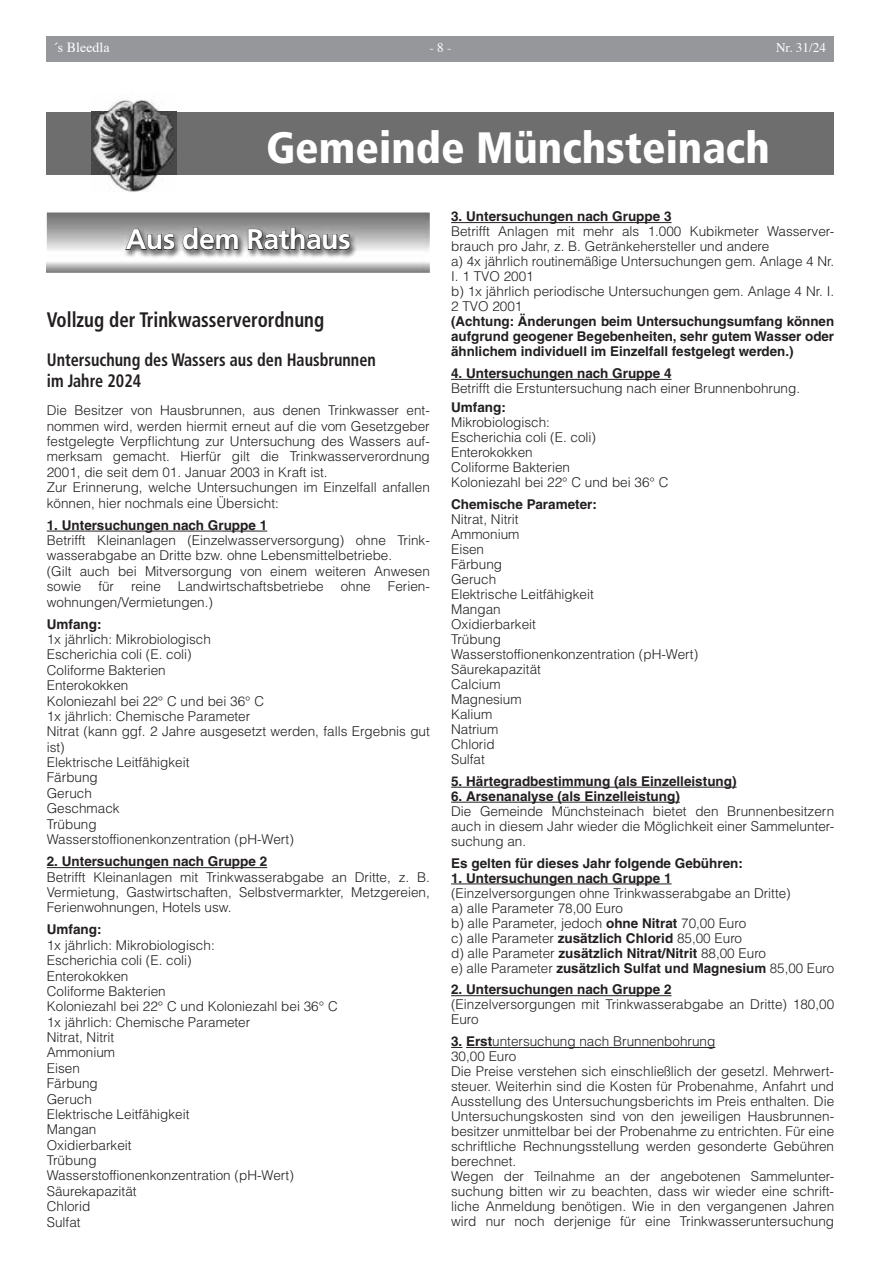
<style>
.page{position:relative;width:881px;height:1263px;background:#fff}
.page>*{position:absolute;margin:0;border:0;box-sizing:border-box;transform-origin:0 0}
.t1{font:900 condensed 43.95px "Frutiger LT";color:#fff}
.t2{font:700 28.5px "Frutiger LT";letter-spacing:-.02em;color:#fff}
.t3{font:700 condensed 21px "Frutiger LT";color:#231f20;scale:.9 1}
.t4{font:700 condensed 18px/21.5px "Frutiger LT";color:#231f20;scale:.9 1}
.t5{font:13.95px "Times";color:#fff}
.t6{font:300 13.5px/15px "Helvetica LT";color:#231f20}
.t7{font:700 13.5px/15px "Helvetica LT";color:#231f20;text-align:justify}
.t8{font:13.2px "Times";color:#fff}
.s1{font-weight:700}
</style>
<div class="page">
<div style="left:47px;top:36px;width:786px;height:26px;background:#95979a"></div>
<hr style="left:451px;top:222px;width:220px;height:1px;background:#231f20">
<hr style="left:451px;top:379px;width:220px;height:1px;background:#231f20">
<hr style="left:451px;top:787px;width:285px;height:1px;background:#231f20">
<hr style="left:451px;top:802px;width:228px;height:1px;background:#231f20">
<hr style="left:451px;top:883px;width:220px;height:1px;background:#231f20">
<hr style="left:451px;top:995px;width:220px;height:1px;background:#231f20">
<hr style="left:466px;top:1047px;width:249px;height:1px;background:#231f20">
<hr style="left:47px;top:531px;width:220px;height:1px;background:#231f20">
<hr style="left:47px;top:867px;width:220px;height:1px;background:#231f20">
<div style="left:47px;top:112px;width:786px;height:62px;background:#6e6e6e"></div>
<img style="left:91px;top:100px;width:85px;height:92px">
<img style="left:91px;top:112px;width:85px;height:62px">
<img style="left:124px;top:226px;width:233px;height:32px">
<svg style="left:125px;top:229px;width:50px;height:21px"></svg>
<svg style="left:182px;top:227px;width:56px;height:23px"></svg>
<svg style="left:247px;top:227px;width:103px;height:23px;background:#727172"></svg>
<p class="t5" style="left:53px;top:34px;width:58px">´s Bleedla</p>
<p class="t8" style="left:429px;top:35px;width:24px">- 8 -</p>
<p class="t8" style="left:775px;top:35px;width:52px">Nr. 31/24</p>
<h1 class="t1" style="left:266px;top:121px;width:505px">Gemeinde Münchsteinach</h1>
<h2 class="t2" style="left:126px;top:223px;width:226px">Aus dem Rathaus</h2>
<h3 class="t3" style="left:47px;top:308px;width:309px">Vollzug der Trinkwasserverordnung</h3>
<h3 class="t4" style="left:47px;top:349px;width:367px">Untersuchung des Wassers aus den Hausbrunnen im Jahre 2024</h3>
<p class="t6" style="left:47px;top:403px;width:384px;line-height:15.5px">Die Besitzer von Hausbrunnen, aus denen Trinkwasser ent&shy;nommen wird, werden hiermit erneut auf die vom Gesetzgeber festgelegte Verpflichtung zur Untersuchung des Wassers auf&shy;merksam gemacht. Hierfür gilt die Trinkwasserverordnung 2001, die seit dem 01. Januar 2003 in Kraft ist.<br>Zur Erinnerung, welche Untersuchungen im Einzelfall anfallen können, hier nochmals eine Übersicht:</p>
<p class="t7" style="left:47px;top:517px;width:222px">1. Untersuchungen nach Gruppe 1</p>
<p class="t6" style="left:47px;top:532px;width:384px;line-height:15.5px">Betrifft Kleinanlagen (Einzelwasserversorgung) ohne Trink&shy;wasserabgabe an Dritte bzw. ohne Lebensmittelbetriebe.<br>(Gilt auch bei Mitversorgung von einem weiteren Anwesen sowie</p>
<p class="t6" style="left:98px;top:579px;width:17px">für</p>
<p class="t6" style="left:131px;top:579px;width:31px">reine</p>
<p class="t6" style="left:178px;top:579px;width:147px">Landwirtschaftsbetriebe</p>
<p class="t6" style="left:340px;top:579px;width:32px">ohne</p>
<p class="t6" style="left:387px;top:579px;width:44px">Ferien-</p>
<p class="t6" style="left:47px;top:594px;width:168px">wohnungen/Vermietungen.)</p>
<p class="t7" style="left:47px;top:616px;width:56px">Umfang:</p>
<p class="t6" style="left:47px;top:631px;width:384px;line-height:15.5px">1x jährlich: Mikrobiologisch<br>Escherichia coli (E. coli)<br>Coliforme Bakterien<br>Enterokokken<br>Koloniezahl bei 22° C und bei 36° C<br>1x jährlich: Chemische Parameter<br>Nitrat (kann ggf. 2 Jahre ausgesetzt werden, falls Ergebnis gut ist)<br>Elektrische Leitfähigkeit<br>Färbung<br>Geruch<br>Geschmack<br>Trübung<br>Wasserstoffionenkonzentration (pH-Wert)</p>
<p class="t7" style="left:47px;top:854px;width:222px">2. Untersuchungen nach Gruppe 2</p>
<p class="t6" style="left:47px;top:869px;width:384px;line-height:15.5px;text-align:justify">Betrifft Kleinanlagen mit Trinkwasserabgabe an Dritte, z. B.<br>Vermietung, Gastwirtschaften, Selbstvermarkter, Metzgereien, Ferienwohnungen, Hotels usw.</p>
<p class="t7" style="left:47px;top:922px;width:56px">Umfang:</p>
<p class="t6" style="left:47px;top:937px;width:292px;line-height:15.5px">1x jährlich: Mikrobiologisch:<br>Escherichia coli (E. coli)<br>Enterokokken<br>Coliforme Bakterien<br>Koloniezahl bei 22° C und Koloniezahl bei 36° C<br>1x jährlich: Chemische Parameter<br>Nitrat, Nitrit<br>Ammonium<br>Eisen<br>Färbung<br>Geruch<br>Elektrische Leitfähigkeit<br>Mangan<br>Oxidierbarkeit<br>Trübung<br>Wasserstoffionenkonzentration (pH-Wert)<br>Säurekapazität<br>Chlorid<br>Sulfat</p>
<p class="t7" style="left:451px;top:209px;width:222px">3. Untersuchungen nach Gruppe 3</p>
<p class="t6" style="left:451px;top:224px;width:384px">Betrifft Anlagen mit mehr als 1.000 Kubikmeter Wasserver&shy;brauch pro Jahr, z. B. Getränkehersteller und andere<br>a) 4x jährlich routinemäßige Untersuchungen gem. Anlage 4 Nr.<br>I. 1 TVO 2001<br>b) 1x jährlich periodische Untersuchungen gem. Anlage 4 Nr. I.<br>2 TVO 2001</p>
<p class="t7" style="left:451px;top:314px;width:384px">(Achtung: Änderungen beim Untersuchungsumfang können aufgrund geogener Begebenheiten, sehr gutem Wasser oder ähnlichem individuell im Einzelfall festgelegt werden.)</p>
<p class="t7" style="left:451px;top:366px;width:222px">4. Untersuchungen nach Gruppe 4</p>
<p class="t6" style="left:451px;top:381px;width:350px">Betrifft die Erstuntersuchung nach einer Brunnenbohrung.</p>
<p class="t7" style="left:451px;top:400px;width:56px">Umfang:</p>
<p class="t6" style="left:451px;top:415px;width:219px">Mikrobiologisch:<br>Escherichia coli (E. coli)<br>Enterokokken<br>Coliforme Bakterien<br>Koloniezahl bei 22° C und bei 36° C</p>
<p class="t7" style="left:451px;top:497px;width:147px">Chemische Parameter:</p>
<p class="t6" style="left:451px;top:512px;width:248px">Nitrat, Nitrit<br>Ammonium<br>Eisen<br>Färbung<br>Geruch<br>Elektrische Leitfähigkeit<br>Mangan<br>Oxidierbarkeit<br>Trübung<br>Wasserstoffionenkonzentration (pH-Wert)<br>Säurekapazität<br>Calcium<br>Magnesium<br>Kalium<br>Natrium<br>Chlorid<br>Sulfat</p>
<p class="t7" style="left:451px;top:773px;width:287px">5. Härtegradbestimmung (als Einzelleistung)</p>
<p class="t7" style="left:451px;top:788px;width:230px">6. Arsenanalyse (als Einzelleistung)</p>
<p class="t6" style="left:451px;top:803px;width:384px;text-align:justify">Die Gemeinde Münchsteinach bietet den Brunnenbesitzern auch in diesem Jahr wieder die Möglichkeit einer Sammelunter&shy;suchung an.</p>
<p class="t7" style="left:451px;top:855px;width:293px">Es gelten für dieses Jahr folgende Gebühren:</p>
<p class="t7" style="left:451px;top:870px;width:222px">1. Untersuchungen nach Gruppe 1</p>
<p class="t6" style="left:451px;top:885px;width:384px">(Einzelversorgungen ohne Trinkwasserabgabe an Dritte)<br>a) alle Parameter 78,00 Euro<br>b) alle Parameter, jedoch <span class="s1">ohne Nitrat</span> 70,00 Euro<br>c) alle Parameter <span class="s1">zusätzlich Chlorid</span> 85,00 Euro<br>d) alle Parameter <span class="s1">zusätzlich Nitrat/Nitrit</span> 88,00 Euro<br>e) alle Parameter <span class="s1">zusätzlich Sulfat und Magnesium</span> 85,00 Euro</p>
<p class="t7" style="left:451px;top:982px;width:222px">2. Untersuchungen nach Gruppe 2</p>
<p class="t6" style="left:451px;top:997px;width:384px">(Einzelversorgungen mit Trinkwasserabgabe an Dritte) 180,00<br>Euro</p>
<p class="t6" style="left:451px;top:1034px;width:384px"><span class="s1">3. Erst</span>untersuchung nach Brunnenbohrung<br>30,00 Euro<br>Die Preise verstehen sich einschließlich der gesetzl. Mehrwert&shy;steuer. Weiterhin sind die Kosten für Probenahme, Anfahrt und Ausstellung des Untersuchungsberichts im Preis enthalten. Die Untersuchungskosten sind von den jeweiligen Hausbrunnen&shy;besitzer unmittelbar bei der Probenahme zu entrichten. Für eine schriftliche Rechnungsstellung werden gesonderte Gebühren berechnet.<br>Wegen der Teilnahme an der angebotenen Sammelunter&shy;suchung bitten wir zu beachten, dass wir wieder eine schrift&shy;liche Anmeldung benötigen. Wie in den vergangenen Jahren wird nur noch derjenige für eine Trinkwasseruntersuchung</p>
</div>
